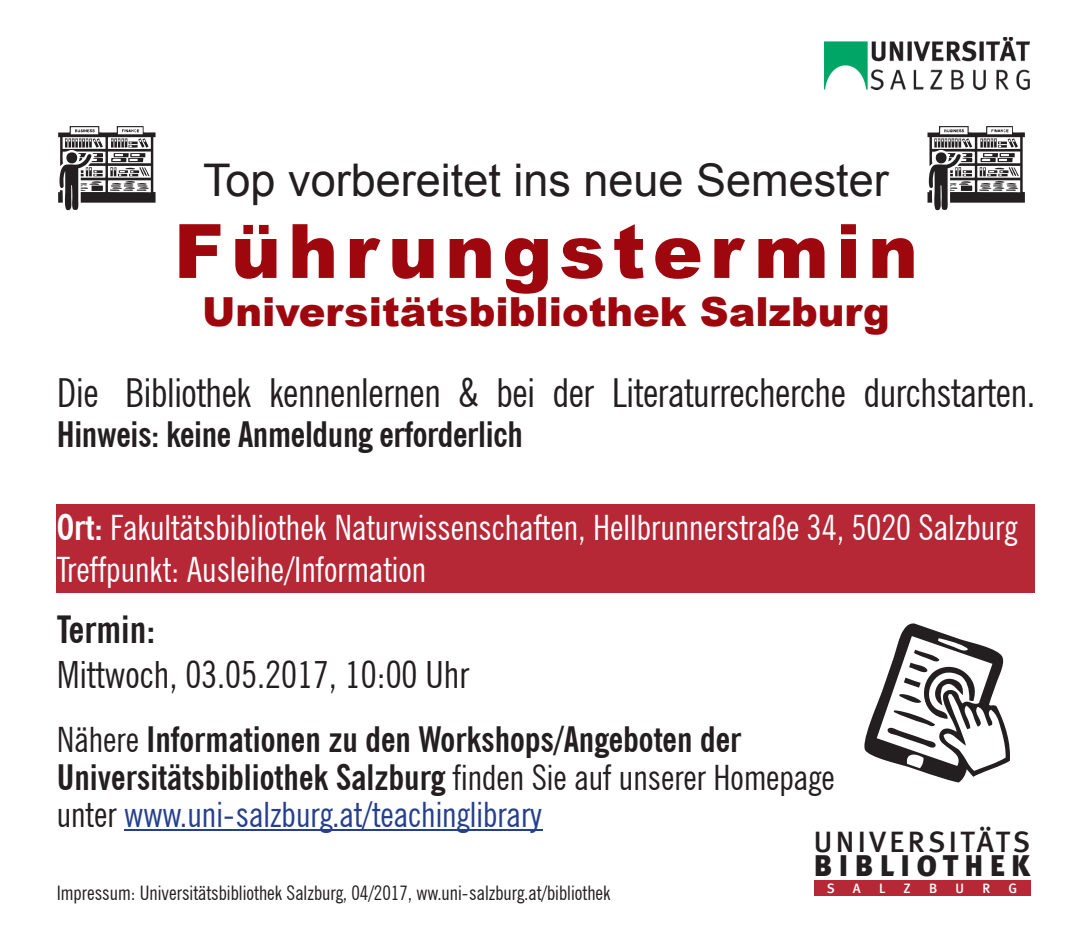
<style>
.page{position:relative;width:1092px;height:928px;background:#fff}
.page>*{position:absolute;margin:0;border:0;box-sizing:border-box;transform-origin:0 0}
.t1{font:120px "Library";color:#231f20}
.t2{font:900 75px "Arial";letter-spacing:.095em;color:#9d070d}
.t3{font:45px "Arial";color:#231f20}
.t4{font:condensed 40px "News Gothic BT";letter-spacing:-.01em;color:#231f20}
.t5{font:900 40px "Arial";color:#9d070d}
.t6{font:condensed 37.5px "News Gothic BT";color:#231f20}
.t7{font:700 condensed 37.5px "News Gothic BT";color:#231f20}
.t8{font:700 condensed 35px/37.5px "News Gothic BT";color:#231f20}
.t9{font:condensed 35px/42px "News Gothic BT";color:#fff}
.t10{font:29.5px "Meta Medium LF";letter-spacing:.115em;color:#231f20}
.t11{font:29.5px "Meta Black Caps";letter-spacing:.215em;color:#231f20}
.t12{font:condensed 20px "News Gothic BT";color:#231f20}
.t13{font:13.75px "Meta Medium LF";color:#fff}
.s1{font-weight:700}
.s2{font-weight:400}
.s3{font-weight:400;color:#253f8e}
</style>
<div class="page">
<div style="left:813px;top:879px;width:217px;height:16px;background:#b72837"></div>
<img style="left:824px;top:37px;width:206px;height:52px">
<div style="left:57px;top:503px;width:978px;height:89px;background:#b72837"></div>
<hr style="left:124px;top:829px;width:418px;height:1px;background:#253f8e">
<h1 class="t1" style="left:55px;top:98px;width:105px">x</h1>
<h1 class="t1" style="left:924px;top:98px;width:105px">x</h1>
<p class="t3" style="left:203px;top:150px;width:687px">Top vorbereitet ins neue Semester</p>
<h2 class="t2" style="left:174px;top:196px;width:745px">Führungstermin</h2>
<p class="t5" style="left:202px;top:282px;width:689px">Universitätsbibliothek Salzburg</p>
<p class="t4" style="left:57px;top:368px;width:980px">Die Bibliothek kennenlernen &amp; bei der Literaturrecherche durchstarten.</p>
<p class="t8" style="left:57px;top:415px;width:467px">Hinweis: keine Anmeldung erforderlich</p>
<p class="t9" style="left:57px;top:506px;width:962px"><span class="s1">Ort:</span> Fakultätsbibliothek Naturwissenschaften, Hellbrunnerstraße 34, 5020 Salzburg<br>Treffpunkt: Ausleihe/Information</p>
<p class="t7" style="left:57px;top:606px;width:100px">Termin:</p>
<p class="t6" style="left:57px;top:651px;width:414px">Mittwoch, 03.05.2017, 10:00 Uhr</p>
<p class="t8" style="left:57px;top:720px;width:779px"><span class="s2">Nähere</span> Informationen zu den Workshops/Angeboten der<br>Universitätsbibliothek Salzburg <span class="s2">finden Sie auf unserer Homepage unter</span> <span class="s3">www.uni-salzburg.at/teachinglibrary</span></p>
<p class="t10" style="left:813px;top:824px;width:218px">UNIVERSITÄTS</p>
<p class="t11" style="left:813px;top:848px;width:218px">BIBLIOTHEK</p>
<p class="t13" style="left:826px;top:879px;width:9px">S</p>
<p class="t13" style="left:852px;top:879px;width:9px">A</p>
<p class="t13" style="left:878px;top:879px;width:8px">L</p>
<p class="t13" style="left:903px;top:879px;width:9px">Z</p>
<p class="t13" style="left:929px;top:879px;width:10px">B</p>
<p class="t13" style="left:955px;top:879px;width:10px">U</p>
<p class="t13" style="left:982px;top:879px;width:9px">R</p>
<p class="t13" style="left:1008px;top:879px;width:10px">G</p>
<p class="t12" style="left:57px;top:880px;width:555px">Impressum: Universitätsbibliothek Salzburg, 04/2017, ww.uni-salzburg.at/bibliothek</p>
</div>
